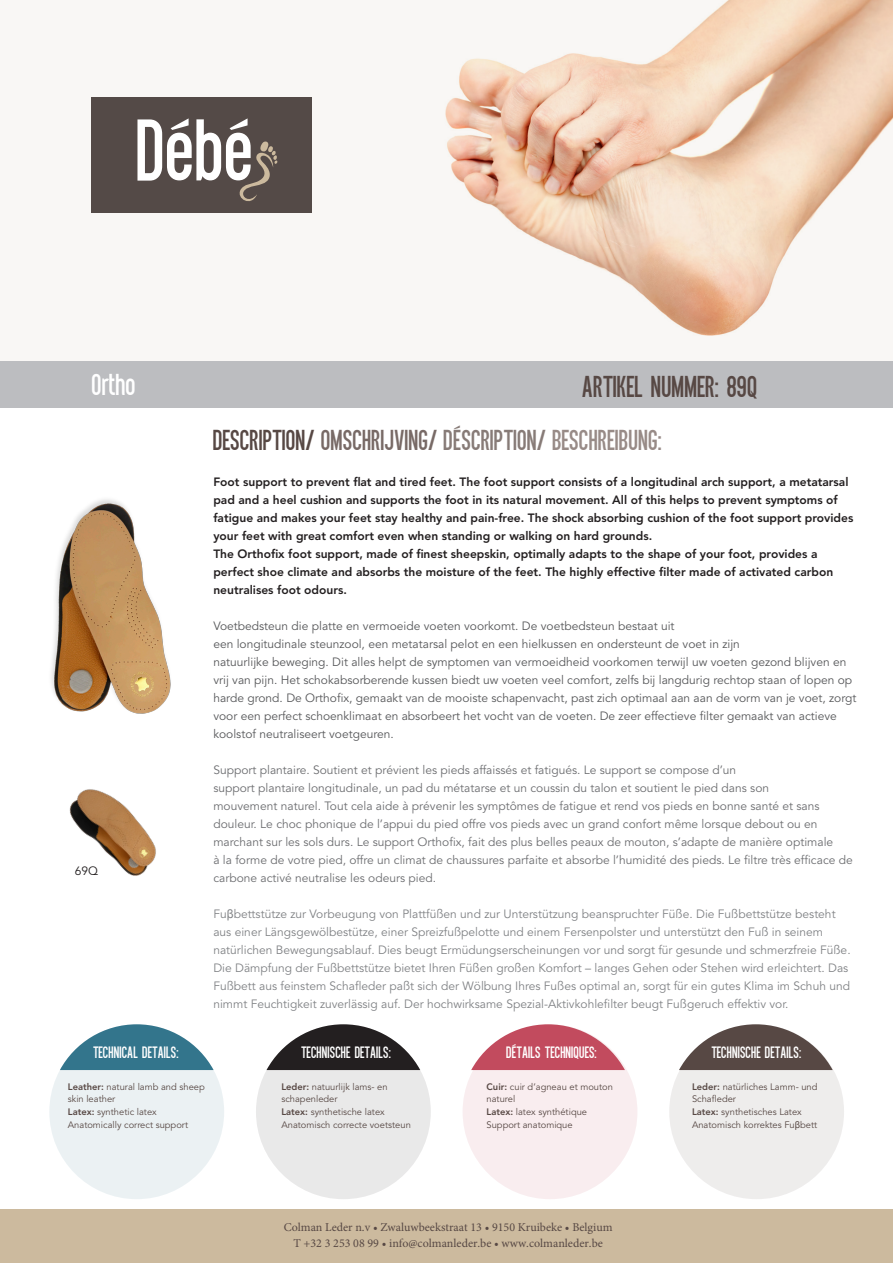
<style>
.page{position:relative;width:893px;height:1263px;background:#fff}
.page>*{position:absolute;margin:0;border:0;box-sizing:border-box;transform-origin:0 0}
.t1{font:33px "Equal Sans Demo";color:#574844}
.t2{font:33px "Equal Sans Demo";color:#fff}
.titel_omschrijving{font:31.5px "Equal Sans Demo";color:#786a66}
.technische_details_c{font:18px "Equal Sans Demo";color:#fff}
.frans_omschrijving{font:12px/18px "Avenir";color:#6c6d70}
.duits_omschrijving{font:12px/18px "Avenir";color:#808285}
.nederlands_omschrijv{font:12px/18px "Avenir";color:#57585a}
.engelse_omschrijving{font:800 12px/18px "Avenir";color:#231f20}
.t3{font:12px/16.5px "Minion Pro";color:#574844;text-align:center}
.lopende_tekst_omschr{font:12px "Avenir";color:#231f20}
.tekst_technische_det{font:9.3px/12.9px "Avenir";color:#574844}
.s1{color:#574844}
.s2{color:#877b77}
.s3{color:#988b87}
.s4{font-family:"Arial"}
.s5{font-weight:800}
</style>
<div class="page">
<div style="left:0;top:1209px;width:893px;height:54px;background:#ccba9e"></div>
<svg style="left:91px;top:0;width:802px;height:336px;fill:#f9f7f5"></svg>
<div style="left:0;top:361px;width:893px;height:46px;background:#bcbdc0"></div>
<div style="left:91px;top:98px;width:221px;height:115px;background:#574d4a"></div>
<svg style="left:137px;top:118px;width:140px;height:83px"></svg>
<div style="left:49px;top:1024px;width:175px;height:175px;background:#ebf1f3;border-radius:50%"></div>
<svg style="left:60px;top:1024px;width:154px;height:46px"></svg>
<svg style="left:266px;top:1024px;width:150px;height:46px"></svg>
<svg style="left:471px;top:1024px;width:70px;height:46px"></svg>
<svg style="left:679px;top:1024px;width:68px;height:46px"></svg>
<svg style="left:256px;top:1024px;width:175px;height:175px;background:#bfbfbf"></svg>
<svg style="left:463px;top:1024px;width:174px;height:175px;background:#edcbd1"></svg>
<svg style="left:669px;top:1024px;width:175px;height:175px;background:#cecac9"></svg>
<img style="left:51px;top:499px;width:120px;height:215px">
<img style="left:69px;top:789px;width:87px;height:87px">
<p class="t2" style="left:92px;top:367px;width:46px">Ortho</p>
<p class="t1" style="left:583px;top:369px;width:177px">ARTIKEL NUMMER: 89Q</p>
<p class="titel_omschrijving" style="left:213px;top:424px;width:450px"><span class="s1">DESCRIPTION/</span> OMSCHRIJVING/ <span class="s2">DÉSCRIPTION/</span> <span class="s3">BESCHREIBUNG:</span></p>
<p class="engelse_omschrijving" style="left:213px;top:473px;width:641px">Foot support to prevent flat and tired feet. The foot support consists of a longitudinal arch support, a metatarsal pad and a heel cushion and supports the foot in its natural movement. All of this helps to prevent symptoms of fatigue and makes your feet stay healthy and pain-free. The shock absorbing cushion of the foot support provides your feet with great comfort even when standing or walking on hard grounds.</p>
<p class="engelse_omschrijving" style="left:213px;top:545px;width:621px">The Orthofix foot support, made of finest sheepskin, optimally adapts to the shape of your foot, provides a perfect shoe climate and absorbs the moisture of the feet. The highly effective filter made of activated carbon neutralises foot odours.</p>
<p class="nederlands_omschrijv" style="left:213px;top:617px;width:645px">Voetbedsteun die platte en vermoeide voeten voorkomt. De voetbedsteun bestaat uit<br>een longitudinale steunzool, een metatarsal pelot en een hielkussen en ondersteunt de voet in zijn<br>natuurlijke beweging. Dit alles helpt de symptomen van vermoeidheid voorkomen terwijl uw voeten gezond blijven en vrij van pijn. Het schokabsorberende kussen biedt uw voeten veel comfort, zelfs bij langdurig rechtop staan of lopen op harde grond. De Orthofix, gemaakt van de mooiste schapenvacht, past zich optimaal aan aan de vorm van je voet, zorgt voor een perfect schoenklimaat en absorbeert het vocht van de voeten. De zeer effectieve filter gemaakt van actieve koolstof neutraliseert voetgeuren.</p>
<p class="frans_omschrijving" style="left:213px;top:761px;width:641px">Support plantaire. Soutient et prévient les pieds affaissés et fatigués. Le support se compose d’un<br>support plantaire longitudinale, un pad du métatarse et un coussin du talon et soutient le pied dans son<br>mouvement naturel. Tout cela aide à prévenir les symptômes de fatigue et rend vos pieds en bonne santé et sans douleur. Le choc phonique de l’appui du pied offre vos pieds avec un grand confort même lorsque debout ou en marchant sur les sols durs. Le support Orthofix, fait des plus belles peaux de mouton, s’adapte de manière optimale<br>à la forme de votre pied, offre un climat de chaussures parfaite et absorbe l’humidité des pieds. Le filtre très efficace de carbone activé neutralise les odeurs pied.</p>
<p class="duits_omschrijving" style="left:213px;top:905px;width:639px">Fu<span class="s4">β</span>bettstütze zur Vorbeugung von Plattfüßen und zur Unterstützung beanspruchter Füße. Die Fußbettstütze besteht aus einer Längsgewölbestütze, einer Spreizfußpelotte und einem Fersenpolster und unterstützt den Fuß in seinem natürlichen Bewegungsablauf. Dies beugt Ermüdungserscheinungen vor und sorgt für gesunde und schmerzfreie Füße.<br>Die Dämpfung der Fußbettstütze bietet Ihren Füßen großen Komfort – langes Gehen oder Stehen wird erleichtert. Das Fußbett aus feinstem Schafleder paßt sich der Wölbung Ihres Fußes optimal an, sorgt für ein gutes Klima im Schuh und nimmt Feuchtigkeit zuverlässig auf. Der hochwirksame Spezial-Aktivkohlefilter beugt Fußgeruch effektiv vor.</p>
<p class="lopende_tekst_omschr" style="left:75px;top:864px;width:25px">69Q</p>
<p class="technische_details_c" style="left:93px;top:1043px;width:87px">TECHNICAL DETAILS:</p>
<p class="tekst_technische_det" style="left:68px;top:1080px;width:138px"><span class="s5">Leather:</span> natural lamb and sheep skin leather</p>
<p class="tekst_technische_det" style="left:68px;top:1106px;width:90px"><span class="s5">Latex:</span> synthetic latex</p>
<p class="tekst_technische_det" style="left:68px;top:1119px;width:122px">Anatomically correct support</p>
<p class="technische_details_c" style="left:301px;top:1043px;width:92px">TECHNISCHE DETAILS:</p>
<p class="tekst_technische_det" style="left:281px;top:1080px;width:108px"><span class="s5">Leder:</span> natuurlijk lams- en schapenleder</p>
<p class="tekst_technische_det" style="left:281px;top:1106px;width:105px"><span class="s5">Latex:</span> synthetische latex</p>
<p class="tekst_technische_det" style="left:281px;top:1119px;width:131px">Anatomisch correcte voetsteun</p>
<p class="technische_details_c" style="left:507px;top:1043px;width:92px">DÉTAILS TECHNIQUES:</p>
<p class="tekst_technische_det" style="left:487px;top:1080px;width:128px"><span class="s5">Cuir:</span> cuir d’agneau et mouton naturel</p>
<p class="tekst_technische_det" style="left:487px;top:1106px;width:102px"><span class="s5">Latex:</span> latex synthétique</p>
<p class="tekst_technische_det" style="left:487px;top:1119px;width:88px">Support anatomique</p>
<p class="t3" style="left:284px;top:1218px;width:330px">Colman Leder n.v • Zwaluwbeekstraat 13 • 9150 Kruibeke • Belgium<br>T +32 3 253 08 99 • info@colmanleder.be • www.colmanleder.be</p>
<p class="technische_details_c" style="left:712px;top:1043px;width:92px">TECHNISCHE DETAILS:</p>
<p class="tekst_technische_det" style="left:692px;top:1080px;width:127px"><span class="s5">Leder:</span> natürliches Lamm- und<br>Schafleder</p>
<p class="tekst_technische_det" style="left:692px;top:1106px;width:111px"><span class="s5">Latex:</span> synthetisches Latex</p>
<p class="tekst_technische_det" style="left:692px;top:1119px;width:127px">Anatomisch korrektes Fu<span class="s4">β</span>bett</p>
</div>
